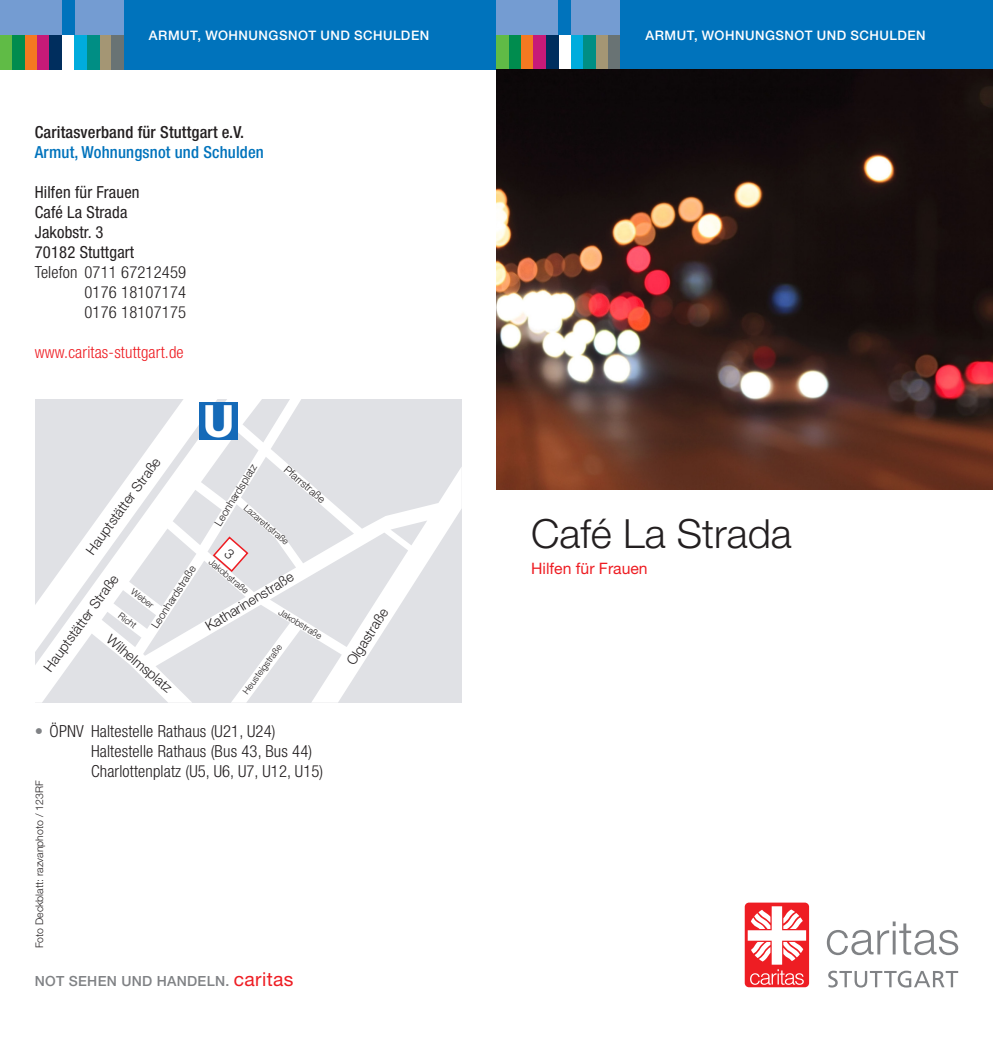
<style>
.page{position:relative;width:993px;height:1042px;background:#fff}
.page>*{position:absolute;margin:0;border:0;box-sizing:border-box;transform-origin:0 0}
.t1{font:300 40.25px "Helvetica Neue";color:#231f20}
.t2{font:300 condensed 16.62px/19.9px "Helvetica Neue LT Std";letter-spacing:.01em;color:#231f20;text-align:justify}
.t3{font:condensed 16.62px/19.9px "Helvetica Neue LT Std";letter-spacing:.01em;color:#231f20}
.t4{font:500 condensed 16.62px "Helvetica Neue LT Std";letter-spacing:.01em;color:#231f20}
.t5{font:500 condensed 16.62px "Helvetica Neue LT Std";letter-spacing:.01em;color:#0073bc}
.t6{font:300 condensed 16.62px "Helvetica Neue LT Std";letter-spacing:.01em;color:#ee1d23}
.t7{font:15.75px "Helvetica Neue LT Std";color:#ee1d23}
.t8{font:500 14px "Helvetica Neue";letter-spacing:.02em;color:#808285}
.t9{font:300 13.83px "Helvetica Neue";color:#231f20}
.t10{font:500 13.12px "Helvetica Neue";letter-spacing:.04em;color:#fff}
.t11{font:300 10.67px "Helvetica Neue";color:#231f20}
.t12{font:300 10.5px "Helvetica Neue";color:#231f20}
.t13{font:300 9.1px "Helvetica Neue";color:#231f20}
.s1{color:#808285}
.s2{font-family:"Helvetica Neue LT Std";font-weight:400;font-size:19.25px;color:#ee1d23}
</style>
<div class="page">
<div style="left:744px;top:902px;width:64px;height:85px;background:#ee1d23;border-radius:4px"></div>
<svg style="left:747px;top:906px;width:58px;height:79px"></svg>
<svg style="left:826px;top:921px;width:131px;height:34px"></svg>
<svg style="left:828px;top:970px;width:129px;height:17px"></svg>
<div style="left:0;top:0;width:124px;height:35px;background:#749cd2"></div>
<div style="left:0;top:35px;width:12px;height:34px;background:#60bb46"></div>
<div style="left:12px;top:35px;width:13px;height:34px;background:#008c4e"></div>
<div style="left:25px;top:35px;width:12px;height:34px;background:#f47921"></div>
<div style="left:37px;top:35px;width:13px;height:34px;background:#c71a78"></div>
<div style="left:50px;top:35px;width:12px;height:34px;background:#002e5e"></div>
<div style="left:62px;top:0;width:12px;height:35px;background:#0073bc"></div>
<div style="left:74px;top:35px;width:13px;height:34px;background:#00acdd"></div>
<div style="left:99px;top:35px;width:13px;height:34px;background:#a49674"></div>
<div style="left:112px;top:35px;width:12px;height:34px;background:#697374"></div>
<div style="left:87px;top:35px;width:12px;height:34px;background:#008e84"></div>
<div style="left:124px;top:0;width:372px;height:69px;background:#0073bc"></div>
<div style="left:496px;top:0;width:124px;height:35px;background:#749cd2"></div>
<div style="left:496px;top:35px;width:12px;height:34px;background:#60bb46"></div>
<div style="left:508px;top:35px;width:13px;height:34px;background:#008c4e"></div>
<div style="left:521px;top:35px;width:12px;height:34px;background:#f47921"></div>
<div style="left:533px;top:35px;width:13px;height:34px;background:#c71a78"></div>
<div style="left:546px;top:35px;width:12px;height:34px;background:#002e5e"></div>
<div style="left:558px;top:0;width:12px;height:35px;background:#0073bc"></div>
<div style="left:570px;top:35px;width:13px;height:34px;background:#00acdd"></div>
<div style="left:595px;top:35px;width:13px;height:34px;background:#a49674"></div>
<div style="left:608px;top:35px;width:12px;height:34px;background:#697374"></div>
<div style="left:583px;top:35px;width:12px;height:34px;background:#008e84"></div>
<div style="left:620px;top:0;width:372px;height:69px;background:#0073bc"></div>
<img style="left:496px;top:69px;width:496px;height:420px">
<svg style="left:35px;top:399px;width:426px;height:303px;fill:#e0e1e5"></svg>
<img style="left:199px;top:402px;width:38px;height:38px">
<svg style="left:212px;top:535px;width:37px;height:38px"></svg>
<p class="t10" style="left:149px;top:27px;width:280px">ARMUT, WOHNUNGSNOT UND SCHULDEN</p>
<p class="t10" style="left:645px;top:27px;width:280px">ARMUT, WOHNUNGSNOT UND SCHULDEN</p>
<p class="t4" style="left:35px;top:122px;width:211px">Caritasverband für Stuttgart e.V.</p>
<p class="t5" style="left:35px;top:142px;width:231px">Armut, Wohnungsnot und Schulden</p>
<p class="t3" style="left:35px;top:182px;width:106px">Hilfen für Frauen<br>Café La Strada<br>Jakobstr. 3<br>70182 Stuttgart</p>
<p class="t2" style="left:84px;top:262px;width:103px;text-indent:-50px">Telefon 0711 67212459<br>0176 18107174<br>0176 18107175</p>
<p class="t6" style="left:35px;top:342px;width:150px">www.caritas-stuttgart.de</p>
<p class="t9" style="left:82px;top:548px;width:118px;rotate:-54deg">Hauptstätter Straße</p>
<p class="t9" style="left:40px;top:665px;width:118px;rotate:-54deg">Hauptstätter Straße</p>
<p class="t9" style="left:202px;top:620px;width:102px;rotate:-31deg">Katharinenstraße</p>
<p class="t11" style="left:211px;top:521px;width:72px;rotate:-58deg">Leonhardsplatz</p>
<p class="t11" style="left:290px;top:463px;width:52px;rotate:41deg">Pfarrstraße</p>
<p class="t13" style="left:249px;top:502px;width:58px;rotate:41deg">Lazarettstraße</p>
<p class="t13" style="left:213px;top:556px;width:50px;rotate:40deg">Jakobstraße</p>
<p class="t11" style="left:148px;top:624px;width:74px;rotate:-57deg">Leonhardstraße</p>
<p class="t13" style="left:135px;top:586px;width:27px;rotate:37deg">Weber</p>
<p class="t13" style="left:123px;top:610px;width:22px;rotate:37deg">Richt</p>
<p class="t13" style="left:282px;top:606px;width:50px;rotate:32deg">Jakobstraße</p>
<p class="t13" style="left:240px;top:690px;width:61px;rotate:-54deg">Heusteigstraße</p>
<p class="t9" style="left:114px;top:631px;width:83px;rotate:40deg">Wilhelmsplatz</p>
<p class="t2" style="left:91px;top:721px;width:234px;text-align:left;text-indent:-56px"><span class="s1">•</span> ÖPNV Haltestelle Rathaus (U21, U24)<br>Haltestelle Rathaus (Bus 43, Bus 44)<br>Charlottenplatz (U5, U6, U7, U12, U15)</p>
<p class="t12" style="left:33px;top:948px;width:169px;rotate:-90deg">Foto Deckblatt: razvanphoto / 123RF</p>
<p class="t8" style="left:35px;top:972px;width:260px">NOT SEHEN UND HANDELN. <span class="s2">caritas</span></p>
<p class="t9" style="left:343px;top:659px;width:66px;rotate:-58deg">Olgastraße</p>
<h1 class="t1" style="left:531px;top:509px;width:262px">Café La Strada</h1>
<p class="t7" style="left:531px;top:559px;width:118px">Hilfen für Frauen</p>
</div>
